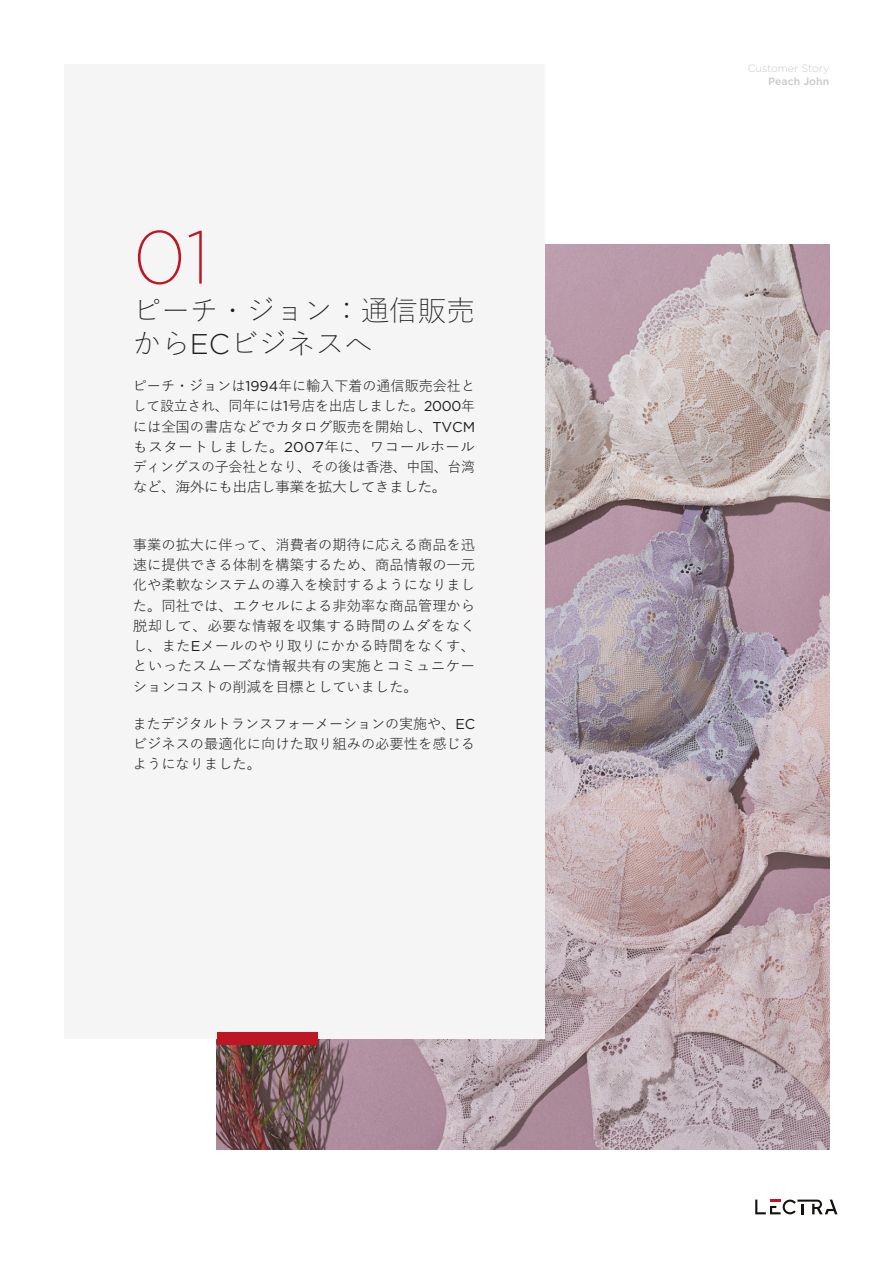
<style>
.page{position:relative;width:893px;height:1263px;background:#fff}
.page>*{position:absolute;margin:0;border:0;box-sizing:border-box;transform-origin:0 0}
.CHIFFRE{font:200 75px "Gotham";color:#be1622}
.t1{font:300 28.5px/33px "Yu Gothic";color:#1d1d1b}
.TEXT{font:14.25px/20.2px "Yu Gothic";color:#1d1d1b;text-align:justify}
.t2{font:300 10.5px "Gotham";color:#cbc7c7}
.t3{font:500 10.5px "Gotham";color:#cbc7c7}
.s1{font-family:"Gotham"}
</style>
<div class="page">
<img style="left:217px;top:244px;width:612px;height:905px">
<div style="left:64px;top:64px;width:480px;height:974px;background:#f5f5f5"></div>
<svg style="left:755px;top:1199px;width:82px;height:15px"></svg>
<div style="left:217px;top:1032px;width:101px;height:13px;background:#be1622"></div>
<p class="CHIFFRE" style="left:133px;top:210px;width:79px">01</p>
<h1 class="t1" style="left:133px;top:290px;width:343px">ピーチ・ジョン：通信販売から<span class="s1">EC</span>ビジネスへ</h1>
<p class="TEXT" style="left:133px;top:374px;width:344px">ピーチ・ジョンは<span class="s1">1994</span>年に輸入下着の通信販売会社として設立され、同年には<span class="s1">1</span>号店を出店しました。<span class="s1">2000</span>年には全国の書店などでカタログ販売を開始し、<span class="s1">TVCM</span>もスタートしました。<span class="s1">2007</span>年に、ワコールホールディングスの子会社となり、その後は香港、中国、台湾など、海外にも出店し事業を拡大してきました。</p>
<p class="TEXT" style="left:133px;top:533px;width:344px">事業の拡大に伴って、消費者の期待に応える商品を迅速に提供できる体制を構築するため、商品情報の一元化や柔軟なシステムの導入を検討するようになりました。同社では、エクセルによる非効率な商品管理から脱却して、必要な情報を収集する時間のムダをなくし、また<span class="s1">E</span>メールのやり取りにかかる時間をなくす、といったスムーズな情報共有の実施とコミュニケーションコストの削減を目標としていました。</p>
<p class="TEXT" style="left:133px;top:712px;width:344px">またデジタルトランスフォーメーションの実施や、<span class="s1">EC</span>ビジネスの最適化に向けた取り組みの必要性を感じるようになりました。</p>
<p class="t2" style="left:748px;top:62px;width:83px">Customer Story</p>
<p class="t3" style="left:768px;top:74px;width:62px">Peach John</p>
</div>
